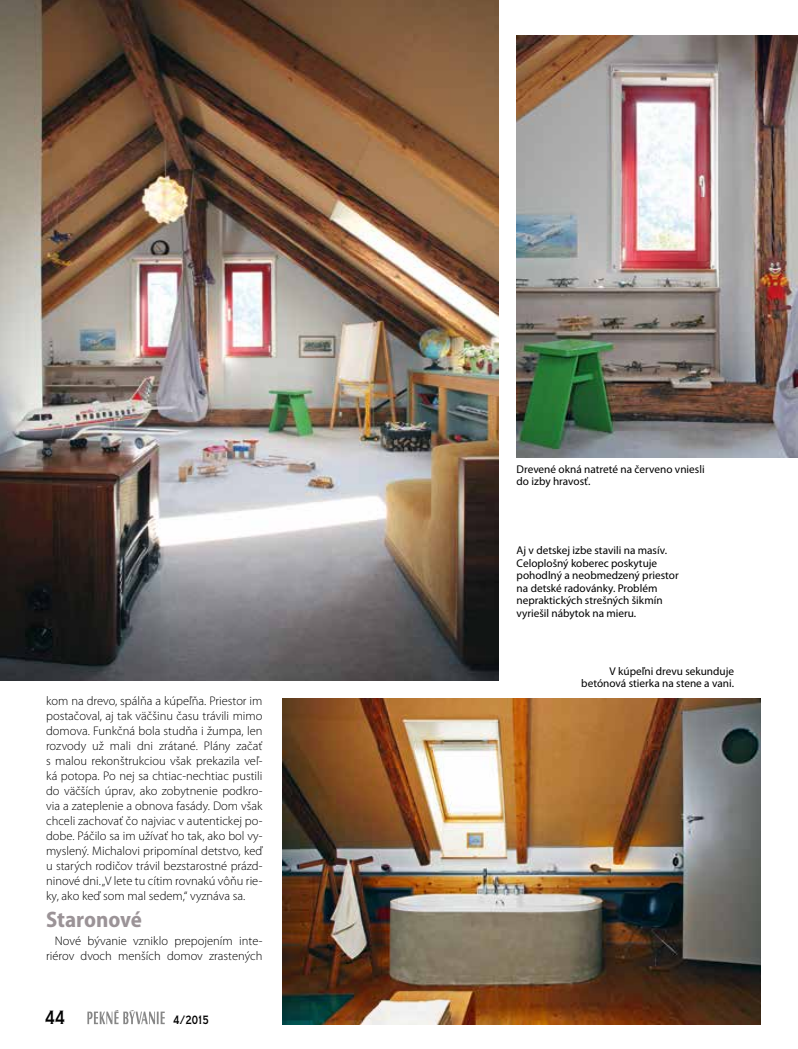
<style>
.page{position:relative;width:798px;height:1049px;background:#fff}
.page>*{position:absolute;margin:0;border:0;box-sizing:border-box;transform-origin:0 0}
.t1{font:700 semi-condensed 22.5px "Myriad Pro";color:#9b9397}
.t2{font:20px "Copperplate TCE Bol Con";color:#000;scale:.8 1}
.t3{font:300 12.5px/15px "Myriad Pro";color:#000;text-align:justify}
.t4{font:12.5px "Copperplate TCE Bol Con";color:#000;scale:.8 1}
.t5{font:11.25px/12.5px "Myriad Pro";color:#000}
</style>
<div class="page">
<svg style="left:87px;top:1010px;width:78px;height:14px"></svg>
<img style="left:0;top:0;width:498px;height:680px">
<img style="left:516px;top:35px;width:281px;height:422px">
<img style="left:282px;top:698px;width:478px;height:326px">
<p class="t3" style="left:46px;top:694px;width:218px">kom na drevo, spálňa a kúpeľňa. Priestor im postačoval, aj tak väčšinu času trávili mimo domova. Funkčná bola studňa i žumpa, len rozvody už mali dni zrátané. Plány začať s malou rekonštrukciou však prekazila veľ&shy;ká potopa. Po nej sa chtiac-nechtiac pustili do väčších úprav, ako zobytnenie podkro&shy;via a zateplenie a obnova fasády. Dom však chceli zachovať čo najviac v autentickej po&shy;dobe. Páčilo sa im užívať ho tak, ako bol vy&shy;myslený. Michalovi pripomínal detstvo, keď u starých rodičov trávil bezstarostné prázd&shy;ninové dni. „V lete tu cítim rovnakú vôňu rie&shy;ky, ako keď som mal sedem,“ vyznáva sa.</p>
<h1 class="t1" style="left:46px;top:907px;width:97px">Staronové</h1>
<p class="t3" style="left:46px;top:934px;width:218px;text-align:right">Nové bývanie vzniklo prepojením inte&shy;riérov dvoch menších domov zrastených</p>
<h2 class="t2" style="left:45px;top:1007px;width:27px">44</h2>
<p class="t4" style="left:173px;top:1013px;width:46px">4/2015</p>
<p class="t5" style="left:516px;top:463px;width:189px">Drevené okná natreté na červeno vniesli do izby hravosť.</p>
<p class="t5" style="left:516px;top:544px;width:163px">Aj v detskej izbe stavili na masív.<br>Celoplošný koberec poskytuje pohodlný a neobmedzený priestor na detské radovánky. Problém nepraktických strešných šikmín vyriešil nábytok na mieru.</p>
<p class="t5" style="left:581px;top:665px;width:154px;text-align:right">V kúpeľni drevu sekunduje betónová stierka na stene a vani.</p>
</div>
